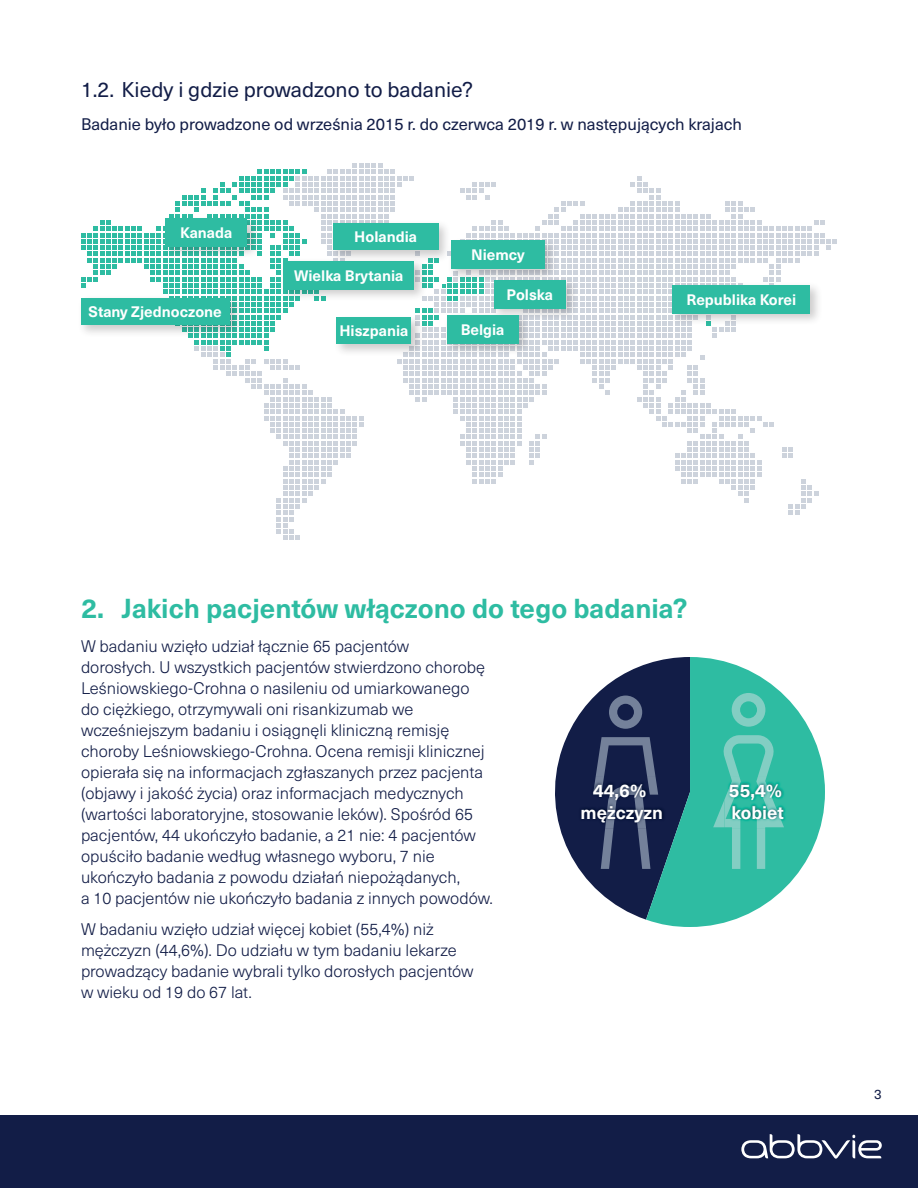
<style>
.page{position:relative;width:918px;height:1188px;background:#fff}
.page>*{position:absolute;margin:0;border:0;box-sizing:border-box;transform-origin:0 0}
.t1{font:700 27px "Neue Haas Unica Pro";color:#2ebca2}
.t2{font:21px "Neue Haas Unica Pro";color:#121d47}
.t3{font:700 18px/21.6px "Neue Haas Unica Pro";color:#fff;text-align:center}
.t4{font:300 16.5px/21px "Neue Haas Unica Pro";color:#121d47}
.t5{font:16.5px "Neue Haas Unica Pro";color:#121d47}
.t6{font:700 15px "Neue Haas Unica Pro";color:#fff}
.t7{font:13.5px "Neue Haas Unica Pro";color:#121d47}
</style>
<div class="page">
<svg style="left:81px;top:164px;width:756px;height:376px"></svg>
<div style="left:0;top:1115px;width:918px;height:73px;background:#121d47"></div>
<div style="left:162px;top:215px;width:98px;height:44px;background:#231f20;opacity:.23"></div>
<div style="left:165px;top:218px;width:82px;height:28px;background:#2ebca2"></div>
<div style="left:490px;top:277px;width:89px;height:44px;background:#231f20;opacity:.23"></div>
<div style="left:494px;top:280px;width:72px;height:28px;background:#2ebca2"></div>
<div style="left:443px;top:312px;width:89px;height:44px;background:#231f20;opacity:.23"></div>
<div style="left:447px;top:315px;width:72px;height:28px;background:#2ebca2"></div>
<div style="left:280px;top:258px;width:147px;height:44px;background:#231f20;opacity:.23"></div>
<div style="left:284px;top:261px;width:130px;height:28px;background:#2ebca2"></div>
<div style="left:448px;top:237px;width:110px;height:45px;background:#231f20;opacity:.23"></div>
<div style="left:451px;top:241px;width:94px;height:28px;background:#2ebca2"></div>
<div style="left:330px;top:219px;width:122px;height:44px;background:#231f20;opacity:.23"></div>
<div style="left:333px;top:223px;width:105px;height:27px;background:#2ebca2"></div>
<div style="left:669px;top:282px;width:154px;height:44px;background:#231f20;opacity:.23"></div>
<div style="left:673px;top:285px;width:137px;height:28px;background:#2ebca2"></div>
<div style="left:333px;top:314px;width:91px;height:44px;background:#231f20;opacity:.23"></div>
<div style="left:336px;top:317px;width:75px;height:27px;background:#2ebca2"></div>
<div style="left:78px;top:295px;width:165px;height:43px;background:#231f20;opacity:.23"></div>
<div style="left:81px;top:298px;width:149px;height:27px;background:#2ebca2"></div>
<svg style="left:647px;top:657px;width:178px;height:270px;fill:#2ebca2"></svg>
<svg style="left:555px;top:657px;width:135px;height:263px"></svg>
<svg style="left:713px;top:693px;width:61px;height:176px;background:#46c1ab"></svg>
<img style="left:572px;top:777px;width:96px;height:51px">
<img style="left:593px;top:777px;width:65px;height:51px">
<img style="left:784px;top:777px;width:7px;height:51px">
<img style="left:724px;top:777px;width:60px;height:51px">
<svg style="left:741px;top:1134px;width:141px;height:25px"></svg>
<p class="t2" style="left:81px;top:77px;width:394px">1.2. Kiedy i gdzie prowadzono to badanie?</p>
<p class="t5" style="left:81px;top:114px;width:663px">Badanie było prowadzone od września 2015 r. do czerwca 2019 r. w następujących krajach</p>
<p class="t6" style="left:180px;top:224px;width:54px">Kanada</p>
<p class="t6" style="left:89px;top:303px;width:135px">Stany Zjednoczone</p>
<p class="t6" style="left:354px;top:227px;width:64px">Holandia</p>
<p class="t6" style="left:294px;top:266px;width:111px">Wielka Brytania</p>
<p class="t6" style="left:339px;top:322px;width:71px">Hiszpania</p>
<p class="t6" style="left:471px;top:246px;width:55px">Niemcy</p>
<p class="t6" style="left:507px;top:285px;width:48px">Polska</p>
<p class="t6" style="left:461px;top:320px;width:45px">Belgia</p>
<p class="t6" style="left:687px;top:290px;width:111px">Republika Korei</p>
<h1 class="t1" style="left:81px;top:592px;width:608px">2. Jakich pacjentów włączono do tego badania?</h1>
<p class="t4" style="left:81px;top:636px;width:414px">W badaniu wzięło udział łącznie 65 pacjentów<br>dorosłych. U wszystkich pacjentów stwierdzono chorobę Leśniowskiego-Crohna o nasileniu od umiarkowanego<br>do ciężkiego, otrzymywali oni risankizumab we wcześniejszym badaniu i osiągnęli kliniczną remisję choroby Leśniowskiego-Crohna. Ocena remisji klinicznej opierała się na informacjach zgłaszanych przez pacjenta (objawy i jakość życia) oraz informacjach medycznych (wartości laboratoryjne, stosowanie leków). Spośród 65 pacjentów, 44 ukończyło badanie, a 21 nie: 4 pacjentów opuściło badanie według własnego wyboru, 7 nie ukończyło badania z powodu działań niepożądanych,<br>a 10 pacjentów nie ukończyło badania z innych powodów.</p>
<p class="t4" style="left:81px;top:919px;width:394px">W badaniu wzięło udział więcej kobiet (55,4%) niż mężczyzn (44,6%). Do udziału w tym badaniu lekarze prowadzący badanie wybrali tylko dorosłych pacjentów w wieku od 19 do 67 lat.</p>
<p class="t3" style="left:581px;top:780px;width:84px">44,6% mężczyzn</p>
<p class="t3" style="left:729px;top:780px;width:56px;text-align:left">55,4% kobiet</p>
<p class="t7" style="left:874px;top:1086px;width:9px">3</p>
</div>
